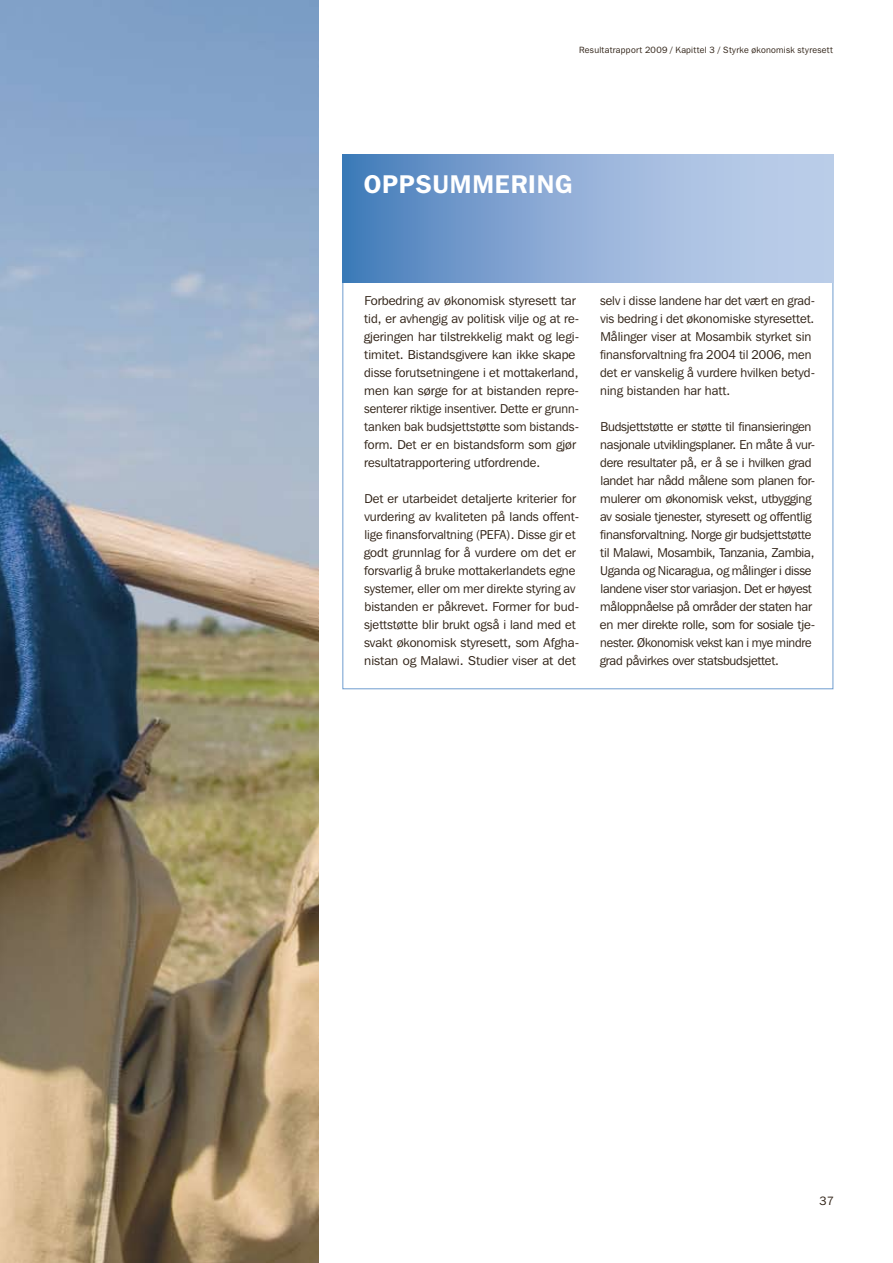
<style>
.page{position:relative;width:893px;height:1263px;background:#fff}
.page>*{position:absolute;margin:0;border:0;box-sizing:border-box;transform-origin:0 0}
.t1{font:600 25.5px "Franklin Gothic IT Cby BT";letter-spacing:.03em;color:#fff}
.t2{font:12.75px/18px "Franklin Gothic IT Cby BT";color:#2e2014}
.t3{font:12.75px/18px "Franklin Gothic IT Cby BT";color:#2e2014;scale:1.04 1}
.t4{font:12px "Franklin Gothic IT Cby BT";color:#2e2014}
.t5{font:9px "Franklin Gothic IT Cby BT";letter-spacing:.03em;color:#2e2014}
</style>
<div class="page">
<svg style="left:342px;top:155px;width:491px;height:127px;background:#8dadd6"></svg>
<img style="left:0;top:0;width:319px;height:1263px">
<p class="t5" style="left:579px;top:44px;width:255px">Resultatrapport 2009 / Kapittel 3 / Styrke økonomisk styresett</p>
<h1 class="t1" style="left:364px;top:168px;width:36px">OPPSU</h1>
<h1 class="t1" style="left:450px;top:168px;width:124px">MMERING</h1>
<p class="t3" style="left:364px;top:292px;width:209px">Forbedring av økonomisk styresett tar tid, er avhengig av politisk vilje og at re&shy;gjeringen har tilstrekkelig makt og legi&shy;timitet. Bistandsgivere kan ikke skape disse forutsetningene i et mottakerland, men kan sørge for at bistanden repre&shy;senterer riktige insentiver. Dette er grunn&shy;tanken bak budsjettstøtte som bistands&shy;form. Det er en bistandsform som gjør resultatrapportering utfordrende.</p>
<p class="t2" style="left:364px;top:490px;width:217px">Det er utarbeidet detaljerte kriterier for vurdering av kvaliteten på lands offent&shy;lige finansforvaltning (PEFA). Disse gir et godt grunnlag for å vurdere om det er forsvarlig å bruke mottakerlandets egne systemer, eller om mer direkte styring av bistanden er påkrevet. Former for bud&shy;sjettstøtte blir brukt også i land med et svakt økonomisk styresett, som Afgha&shy;nistan og Malawi. Studier viser at det</p>
<p class="t2" style="left:600px;top:292px;width:217px">selv i disse landene har det vært en grad&shy;vis bedring i det økonomiske styresettet.<br>Målinger viser at Mosambik styrket sin finansforvaltning fra 2004 til 2006, men det er vanskelig å vurdere hvilken betyd&shy;ning bistanden har hatt.</p>
<p class="t2" style="left:600px;top:418px;width:217px">Budsjettstøtte er støtte til finansieringen nasjonale utviklingsplaner. En måte å vur&shy;dere resultater på, er å se i hvilken grad landet har nådd målene som planen for&shy;mulerer om økonomisk vekst, utbygging av sosiale tjenester, styresett og offentlig finansforvaltning. Norge gir budsjettstøtte til Malawi, Mosambik, Tanzania, Zambia, Uganda og Nicaragua, og målinger i disse landene viser stor variasjon. Det er høyest måloppnåelse på områder der staten har en mer direkte rolle, som for sosiale tje&shy;nester. Økonomisk vekst kan i mye mindre grad påvirkes over statsbudsjettet.</p>
<p class="t4" style="left:819px;top:1194px;width:16px">37</p>
</div>
